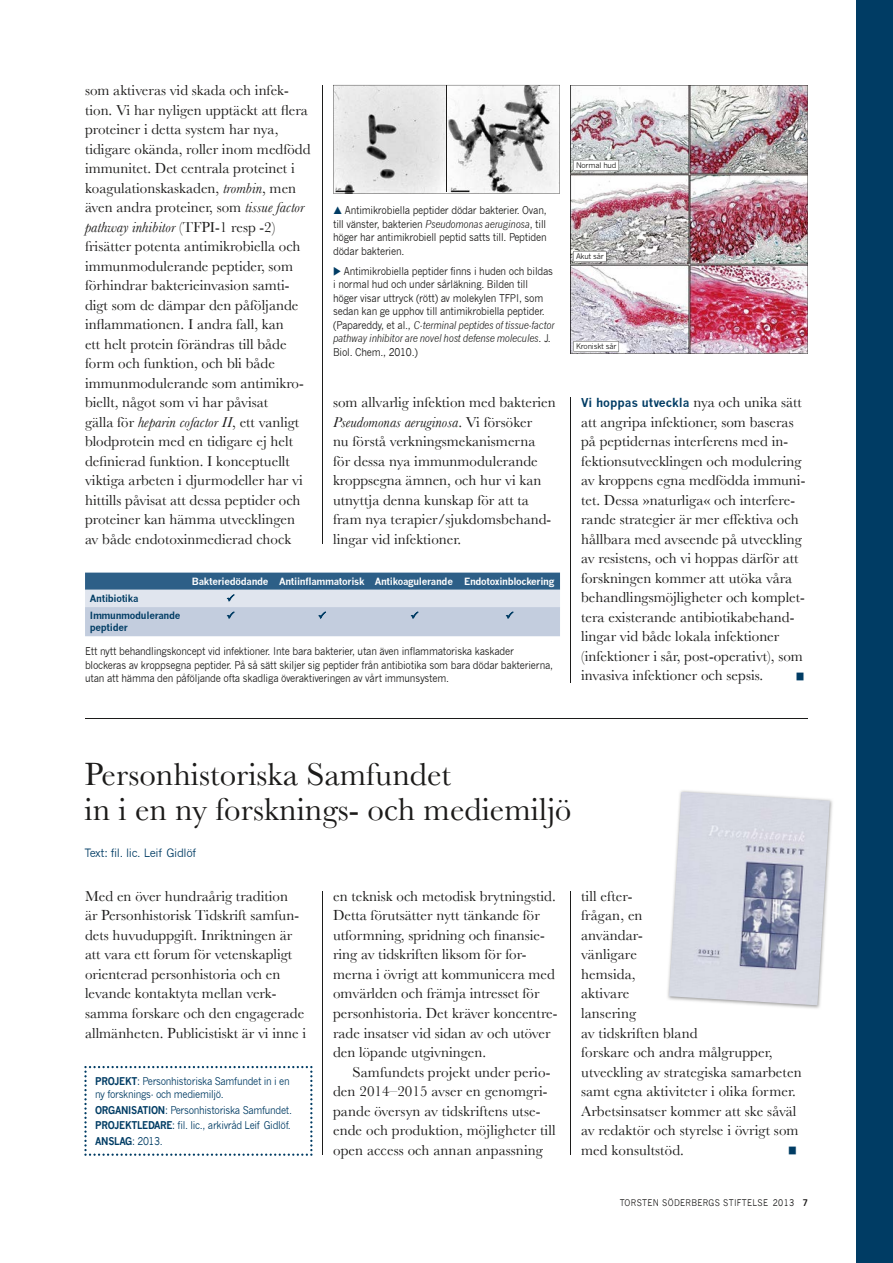
<style>
.page{position:relative;width:893px;height:1263px;background:#fff}
.page>*{position:absolute;margin:0;border:0;box-sizing:border-box;transform-origin:0 0}
.t1{font:33px/34.5px "Baskerville";color:#1c1b1a}
.t2{font:15px/19.5px "Baskerville";color:#1c1b1a}
.t3{font:700 12px "News Gothic";color:#003c64}
.t4{font:11.25px "News Gothic";letter-spacing:-.03em;color:#003c64}
.t5{font:10.5px/13.5px "News Gothic";letter-spacing:-.02em;color:#1c1b1a;scale:.9 1}
.t6{font:10.5px/15.6px "News Gothic";letter-spacing:-.03em;color:#003c64;scale:.9 1}
.t7{font:700 9.75px "News Gothic";letter-spacing:-.03em;color:#fff}
.t8{font:700 9.75px/17.2px "News Gothic";letter-spacing:-.03em;color:#003c64}
.t9{font:9px "News Gothic";letter-spacing:.04em;color:#1c1b1a;scale:.9 1}
.t10{font:7.5px "News Gothic";letter-spacing:-.03em;color:#1c1b1a}
.s1{font-style:italic}
.s2{color:#003c64}
.s3{font-family:"Baskerville";font-weight:400;font-size:15px;color:#1c1b1a}
.s4{font-weight:700}
</style>
<div class="page">
<hr style="left:85px;top:718px;width:723px;height:1px;background:#1c1b1a">
<img style="left:570px;top:85px;width:238px;height:269px">
<svg style="left:573px;top:160px;width:46px;height:10px"></svg>
<svg style="left:573px;top:251px;width:33px;height:11px"></svg>
<svg style="left:573px;top:341px;width:46px;height:11px"></svg>
<svg style="left:333px;top:85px;width:227px;height:109px"></svg>
<hr style="left:322px;top:85px;width:1px;height:458px;background:#1c1b1a">
<hr style="left:570px;top:397px;width:1px;height:285px;background:#1c1b1a">
<svg style="left:84px;top:1066px;width:228px;height:90px"></svg>
<img style="left:667px;top:790px;width:166px;height:219px">
<img style="left:669px;top:792px;width:161px;height:213px">
<hr style="left:322px;top:891px;width:1px;height:263px;background:#1c1b1a">
<hr style="left:570px;top:891px;width:1px;height:263px;background:#1c1b1a">
<hr style="left:446px;top:85px;width:1px;height:106px;background:#1c1b1a">
<div style="left:857px;top:0;width:36px;height:1263px;background:#003c64"></div>
<svg style="left:85px;top:573px;width:475px;height:63px;background:#a3b6cb"></svg>
<p class="t2" style="left:85px;top:80px;width:227px">som aktiveras vid skada och infek&shy;tion. Vi har nyligen upptäckt att flera proteiner i detta system har nya, tidigare okända, roller inom medfödd immunitet. Det centrala proteinet i koagulationskaskaden, <span class="s1">trombin</span>, men även andra proteiner, som <span class="s1">tissue factor pathway inhibitor</span> (TFPI-1 resp -2) frisätter potenta antimikrobiella och immunmodulerande peptider, som förhindrar bakterieinvasion samti&shy;digt som de dämpar den påföljande inflammationen. I andra fall, kan<br>ett helt protein förändras till både form och funktion, och bli både immunmodulerande som antimikro&shy;biellt, något som vi har påvisat<br>gälla för <span class="s1">heparin cofactor II</span>, ett vanligt blodprotein med en tidigare ej helt definierad funktion. I konceptuellt viktiga arbeten i djurmodeller har vi hittills påvisat att dessa peptider och proteiner kan hämma utvecklingen av både endotoxinmedierad chock</p>
<p class="t10" style="left:576px;top:161px;width:42px">Normal hud</p>
<p class="t5" style="left:333px;top:204px;width:239px;text-align:justify;text-indent:12px">Antimikrobiella peptider dödar bakterier. Ovan, till vänster, bakterien <span class="s1">Pseudomonas aeruginosa</span>, till höger har antimikrobiell peptid satts till. Peptiden dödar bakterien.</p>
<p class="t5" style="left:333px;top:264px;width:248px"><span class="s2">◆</span> Antimikrobiella peptider finns i huden och bildas i normal hud och under sårläkning. Bilden till höger visar uttryck (rött) av molekylen TFPI, som sedan kan ge upphov till antimikrobiella peptider. (Papareddy, et al., <span class="s1">C-terminal peptides of tissue-factor pathway inhibitor are novel host defense molecules</span>. J.<br>Biol. Chem., 2010.)</p>
<p class="t10" style="left:576px;top:252px;width:29px">Akut sår</p>
<p class="t10" style="left:576px;top:342px;width:42px">Kroniskt sår</p>
<p class="t2" style="left:333px;top:392px;width:224px">som allvarlig infektion med bakterien <span class="s1">Pseudomonas aeruginosa</span>. Vi försöker<br>nu förstå verkningsmekanismerna för dessa nya immunmodulerande kroppsegna ämnen, och hur vi kan utnyttja denna kunskap för att ta fram nya terapier/sjukdomsbehand&shy;lingar vid infektioner.</p>
<p class="t3" style="left:581px;top:395px;width:222px">vi hoppas utveckla <span class="s3">nya och unika sätt</span></p>
<p class="t2" style="left:581px;top:412px;width:226px">att angripa infektioner, som baseras på peptidernas interferens med in&shy;fektionsutvecklingen och modulering av kroppens egna medfödda immuni&shy;tet. Dessa »naturliga« och interfere&shy;rande strategier är mer effektiva och hållbara med avseende på utveckling av resistens, och vi hoppas därför att forskningen kommer att utöka våra behandlingsmöjligheter och komplet&shy;tera existerande antibiotikabehand&shy;lingar vid både lokala infektioner (infektioner i sår, post-operativt), som invasiva infektioner och sepsis.</p>
<p class="t7" style="left:192px;top:575px;width:364px">bakteriedödande antiinflammatorisk antikoagulerande endotoxinblockering</p>
<p class="t8" style="left:90px;top:590px;width:92px">antibiotika immunmodulerande</p>
<p class="t8" style="left:90px;top:619px;width:39px">peptider</p>
<p class="t5" style="left:85px;top:644px;width:522px">Ett nytt behandlingskoncept vid infektioner. Inte bara bakterier, utan även inflammatoriska kaskader blockeras av kroppsegna peptider. På så sätt skiljer sig peptider från antibiotika som bara dödar bakterierna, utan att hämma den påföljande ofta skadliga överaktiveringen av vårt immunsystem.</p>
<h1 class="t1" style="left:85px;top:757px;width:489px">Personhistoriska Samfundet<br>in i en ny forsknings- och mediemiljö</h1>
<p class="t4" style="left:85px;top:847px;width:113px">Text: fil. lic. Leif Gidlöf</p>
<p class="t2" style="left:85px;top:886px;width:223px">Med en över hundraårig tradition<br>är Personhistorisk Tidskrift samfun&shy;dets huvuduppgift. Inriktningen är att vara ett forum för vetenskapligt orienterad personhistoria och en levande kontaktyta mellan verk&shy;samma forskare och den engagerade allmänheten. Publicistiskt är vi inne i</p>
<p class="t2" style="left:333px;top:886px;width:226px">en teknisk och metodisk brytningstid.<br>Detta förutsätter nytt tänkande för utformning, spridning och finansie&shy;ring av tidskriften liksom för for&shy;merna i övrigt att kommunicera med omvärlden och främja intresset för personhistoria. Det kräver koncentre&shy;rade insatser vid sidan av och utöver den löpande utgivningen.</p>
<p class="t2" style="left:333px;top:1062px;width:224px;text-indent:19px">Samfundets projekt under perio&shy;den 2014–2015 avser en genomgri&shy;pande översyn av tidskriftens utse&shy;ende och produktion, möjligheter till open access och annan anpassning</p>
<p class="t6" style="left:95px;top:1074px;width:218px;line-height:13.5px"><span class="s4">ProJekT</span>: Personhistoriska Samfundet in i en ny forsknings- och mediemiljö.</p>
<p class="t6" style="left:95px;top:1102px;width:220px;text-align:justify"><span class="s4">orgaNiSaTioN</span>: Personhistoriska Samfundet.<br><span class="s4">ProJekTLedare</span>: fil. lic., arkivråd Leif Gidlöf. <span class="s4">aNSLag</span>: 2013.</p>
<p class="t2" style="left:581px;top:886px;width:222px">till efter-<br>frågan, en<br>användar-<br>vänligare<br>hemsida,<br>aktivare<br>lansering<br>av tidskriften bland<br>forskare och andra målgrupper, utveckling av strategiska samarbeten samt egna aktiviteter i olika former.<br>Arbetsinsatser kommer att ske såväl av redaktör och styrelse i övrigt som med konsultstöd.</p>
<p class="t9" style="left:620px;top:1197px;width:211px">TORSTEN SÖDERBERGS STIFTELSE 2013 <span class="s4">7</span></p>
</div>
